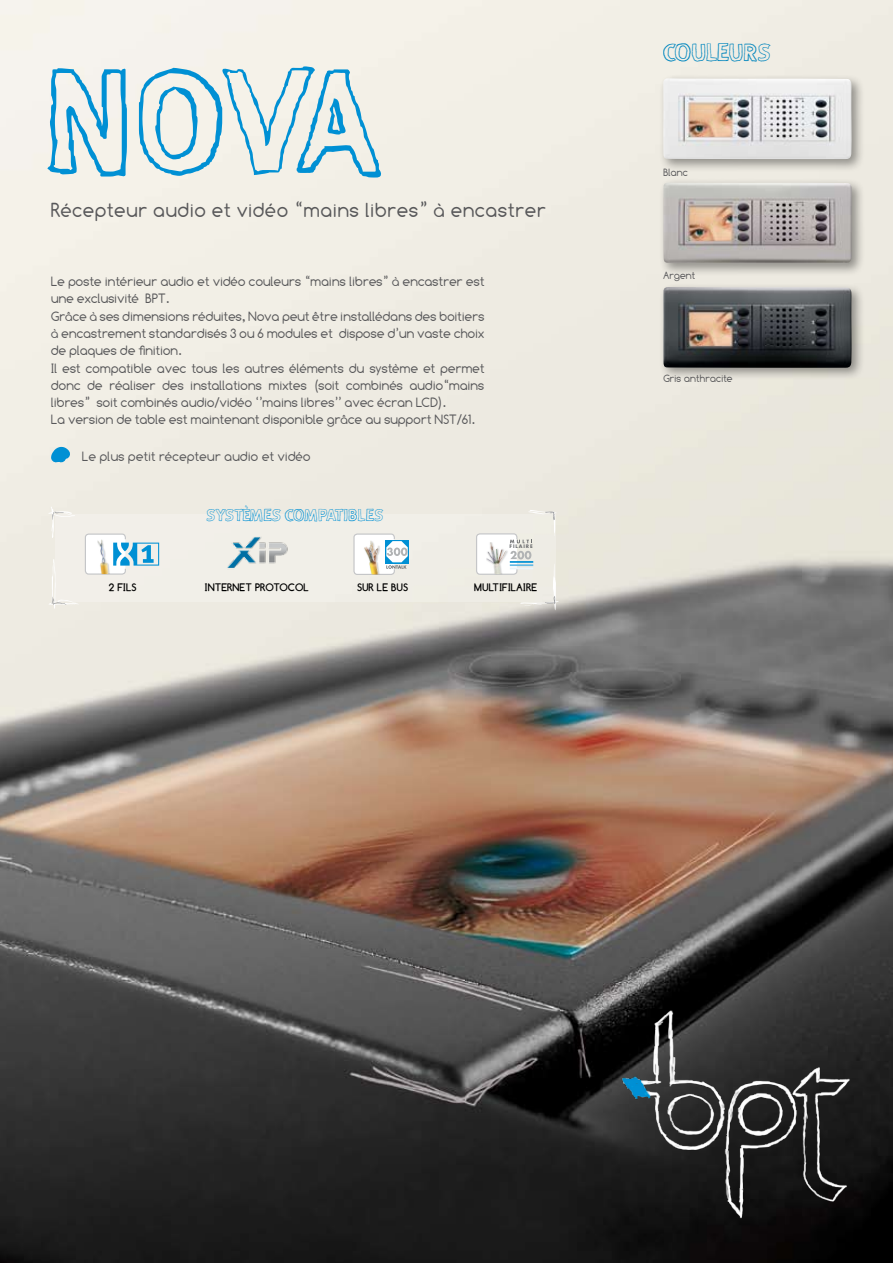
<style>
.page{position:relative;width:893px;height:1263px;background:#fff}
.page>*{position:absolute;margin:0;border:0;box-sizing:border-box;transform-origin:0 0}
.t1{font:135px "Manovel";color:#0090d4}
.t2{font:22.5px "Manovel";letter-spacing:.075em;color:#0090d4}
.t3{font:20.25px "Comfortaa";letter-spacing:.02em;color:#58585a}
.t4{font:15.3px "Manovel";letter-spacing:.085em;color:#0090d4}
.t5{font:13.5px/17.2px "Comfortaa";letter-spacing:-.01em;color:#58585a}
.t6{font:700 10.65px "Comfortaa";letter-spacing:.04em;color:#000}
.t7{font:10.5px "Comfortaa";letter-spacing:-.01em;color:#58585a}
.t8{font:700 4.8px "Futura Std";letter-spacing:.19em;color:#707173}
</style>
<div class="page">
<img style="left:0;top:0;width:893px;height:1263px">
<div style="left:55px;top:514px;width:500px;height:88px;background:#f1efe8"></div>
<svg style="left:49px;top:506px;width:26px;height:32px"></svg>
<svg style="left:49px;top:559px;width:30px;height:50px"></svg>
<div style="left:85px;top:534px;width:41px;height:40px;background:#fff;border:1px solid #c5c6c8;border-radius:3px"></div>
<svg style="left:101px;top:539px;width:12px;height:35px"></svg>
<img style="left:97px;top:540px;width:11px;height:34px">
<svg style="left:113px;top:543px;width:46px;height:23px"></svg>
<img style="left:227px;top:537px;width:61px;height:31px">
<div style="left:353px;top:534px;width:42px;height:40px;background:#fff;border:1px solid #c5c6c8;border-radius:3px"></div>
<div style="left:364px;top:541px;width:21px;height:33px;background:#fff"></div>
<img style="left:364px;top:541px;width:15px;height:33px">
<div style="left:385px;top:540px;width:24px;height:24px;background:#0090d4"></div>
<svg style="left:386px;top:541px;width:22px;height:28px"></svg>
<img style="left:577px;top:968px;width:292px;height:270px">
<div style="left:477px;top:534px;width:40px;height:40px;background:#fff;border-radius:3px"></div>
<div style="left:476px;top:534px;width:41px;height:40px;border:1px solid #c5c6c8;border-radius:3px"></div>
<svg style="left:506px;top:550px;width:3px;height:24px"></svg>
<img style="left:486px;top:542px;width:20px;height:32px">
<svg style="left:510px;top:551px;width:49px;height:59px"></svg>
<svg style="left:510px;top:510px;width:47px;height:33px"></svg>
<svg style="left:42px;top:446px;width:44px;height:25px"></svg>
<div style="left:658px;top:73px;width:214px;height:106px;background:#000;opacity:.4"></div>
<img style="left:663px;top:78px;width:189px;height:82px">
<div style="left:658px;top:177px;width:214px;height:106px;background:#000;opacity:.4"></div>
<img style="left:663px;top:183px;width:189px;height:81px">
<div style="left:658px;top:282px;width:214px;height:106px;background:#000;opacity:.4"></div>
<img style="left:663px;top:287px;width:189px;height:81px">
<h1 class="t1" style="left:51px;top:28px;width:328px">NOVA</h1>
<h3 class="t3" style="left:51px;top:199px;width:497px">Récepteur audio et vidéo “mains libres” à encastrer</h3>
<p class="t5" style="left:51px;top:273px;width:435px">Le poste intérieur audio et vidéo couleurs “mains libres” à encastrer est une exclusivité BPT.<br>Grâce à ses dimensions réduites, Nova peut être installédans des boitiers à encastrement standardisés 3 ou 6 modules et dispose d’un vaste choix de plaques de finition.<br>Il est compatible avec tous les autres éléments du système et permet donc de réaliser des installations mixtes (soit combinés audio“mains libres” soit combinés audio/vidéo ‘’mains libres’’ avec écran LCD).<br>La version de table est maintenant disponible grâce au support NST/61.</p>
<p class="t5" style="left:82px;top:448px;width:230px">Le plus petit récepteur audio et vidéo</p>
<p class="t4" style="left:207px;top:505px;width:177px">SYSTÈMES COMPATIBLES</p>
<p class="t8" style="left:510px;top:543px;width:25px">FILAIRE</p>
<p class="t6" style="left:109px;top:581px;width:29px">2 FILS</p>
<p class="t6" style="left:205px;top:581px;width:105px">INTERNET PROTOCOL</p>
<p class="t6" style="left:357px;top:581px;width:52px">SUR LE BUS</p>
<p class="t6" style="left:474px;top:581px;width:59px">MULTIFILAIRE</p>
<h2 class="t2" style="left:663px;top:37px;width:108px">COULEURS</h2>
<p class="t7" style="left:663px;top:166px;width:26px">Blanc</p>
<p class="t7" style="left:663px;top:269px;width:34px">Argent</p>
<p class="t7" style="left:663px;top:373px;width:71px">Gris anthracite</p>
</div>
